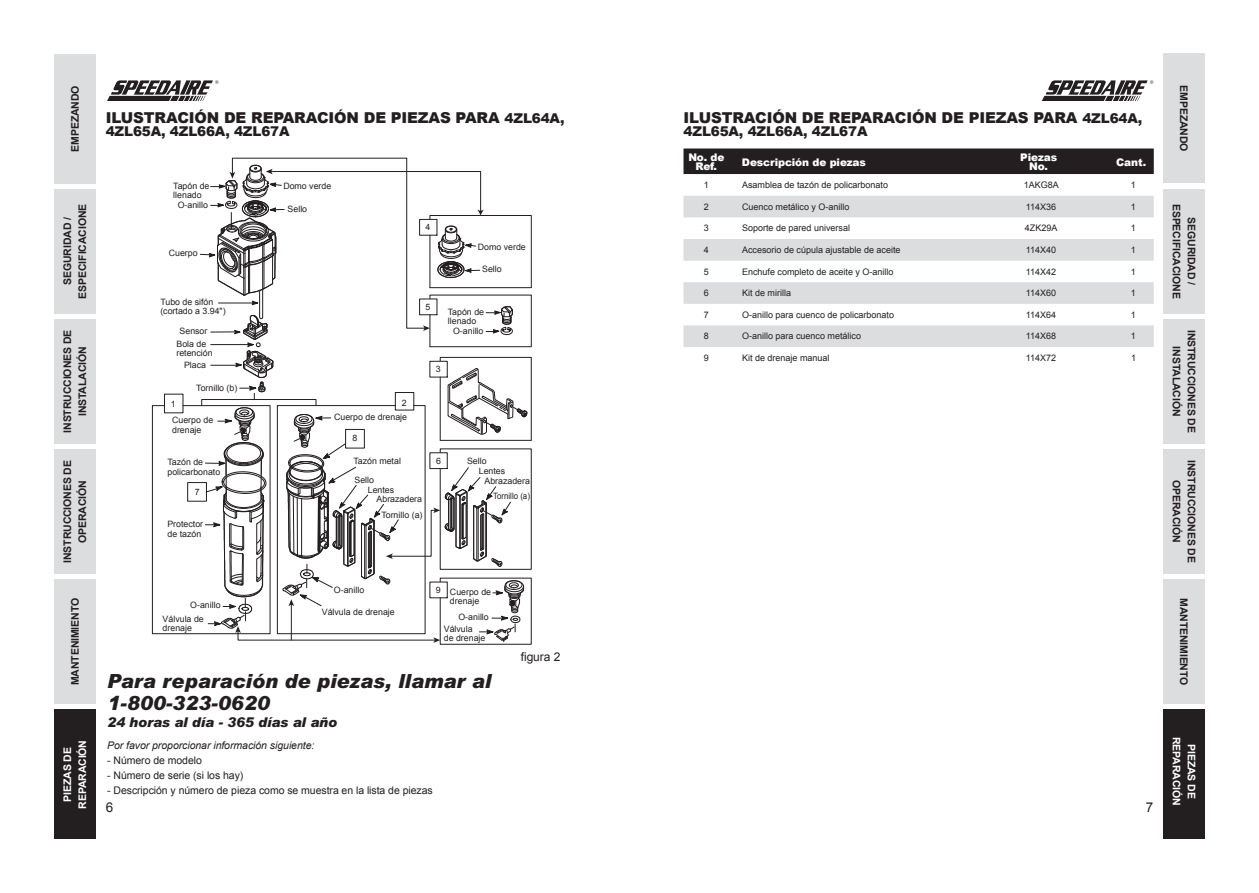
<style>
.page{position:relative;width:1259px;height:893px;background:#fff}
.page>*{position:absolute;margin:0;border:0;box-sizing:border-box;transform-origin:0 0}
.t1{font:italic 900 19.5px/22.5px "Arial MT Std";color:#231f20}
.t2{font:900 15px "Arial";letter-spacing:-.01em;color:#231f20}
.t3{font:900 13.5px "Arial";letter-spacing:-.01em;color:#231f20}
.t4{font:italic 900 13.5px "Arial MT Std";letter-spacing:-.01em;color:#231f20}
.t5{font:13.5px "Arial";color:#231f20}
.t6{font:12px "Arial";letter-spacing:-.005em;color:#231f20}
.t7{font:700 10.5px/15px "Arial";letter-spacing:-.01em;color:#231f20;text-align:center}
.t8{font:10.5px "Arial";letter-spacing:-.005em;color:#231f20}
.t9{font:900 10.5px/9px "Arial";letter-spacing:-.01em;color:#fff;text-align:center}
.t10{font:italic 10.5px "Arial";letter-spacing:-.005em;color:#231f20}
.t11{font:700 10.5px/15px "Arial";letter-spacing:-.01em;color:#fff;text-align:center}
.t12{font:9px "Arial";color:#231f20}
.t13{font:8.7px/9px "Arial";color:#231f20}
.t14{font:8.7px "Arial";color:#231f20;scale:.9 1}
.s1{font-size:13.5px}
</style>
<div class="page">
<svg style="left:152px;top:157px;width:380px;height:488px"></svg>
<svg style="left:107px;top:80px;width:111px;height:20px"></svg>
<svg style="left:1042px;top:80px;width:111px;height:20px"></svg>
<div style="left:54px;top:54px;width:42px;height:129px;background:#dcdddf"></div>
<div style="left:54px;top:189px;width:42px;height:124px;background:#dcddde"></div>
<div style="left:54px;top:319px;width:42px;height:124px;background:#dcddde"></div>
<div style="left:54px;top:449px;width:42px;height:124px;background:#dcdddf"></div>
<div style="left:54px;top:580px;width:42px;height:124px;background:#dcdddf"></div>
<div style="left:54px;top:710px;width:42px;height:129px;background:#231f20"></div>
<div style="left:1163px;top:54px;width:42px;height:129px;background:#dcddde"></div>
<div style="left:1163px;top:189px;width:42px;height:124px;background:#dcddde"></div>
<div style="left:1163px;top:319px;width:42px;height:124px;background:#dcdddf"></div>
<div style="left:1163px;top:449px;width:42px;height:124px;background:#dcddde"></div>
<div style="left:1163px;top:580px;width:42px;height:124px;background:#dcddde"></div>
<div style="left:1163px;top:710px;width:42px;height:129px;background:#231f20"></div>
<div style="left:683px;top:148px;width:470px;height:26px;background:#231f20"></div>
<svg style="left:683px;top:174px;width:470px;height:1px"></svg>
<svg style="left:683px;top:196px;width:470px;height:151px;fill:#dcddde"></svg>
<p class="t7" style="left:68px;top:152px;width:68px;rotate:-90deg">Empezando</p>
<p class="t7" style="left:60px;top:299px;width:95px;rotate:-90deg">seguridad /<br>Especificacione</p>
<p class="t7" style="left:60px;top:433px;width:103px;rotate:-90deg">Instrucciones de instalación</p>
<p class="t7" style="left:60px;top:563px;width:103px;rotate:-90deg">Instrucciones de operación</p>
<p class="t7" style="left:68px;top:685px;width:89px;rotate:-90deg">Mantenimiento</p>
<p class="t11" style="left:60px;top:809px;width:70px;rotate:-90deg">Piezas de reparación</p>
<h2 class="t2" style="left:106px;top:107px;width:460px">ILUSTRACIÓN DE REPARACIÓN DE PIEZAS PARA <span class="s1">4ZL64A,</span></h2>
<h3 class="t3" style="left:106px;top:122px;width:185px">4ZL65A, 4ZL66A, 4ZL67A</h3>
<p class="t13" style="left:173px;top:181px;width:38px">Tapón de llenado</p>
<p class="t13" style="left:178px;top:201px;width:32px">O-anillo</p>
<p class="t13" style="left:169px;top:249px;width:30px">Cuerpo</p>
<p class="t13" style="left:160px;top:297px;width:67px">Tubo de sifón (cortado a 3.94")</p>
<p class="t13" style="left:176px;top:325px;width:33px;line-height:12.6px;text-align:center">Sensor<br>Bola de</p>
<p class="t13" style="left:176px;top:347px;width:38px;line-height:12.3px;text-align:center">retención<br>Placa</p>
<p class="t13" style="left:196px;top:383px;width:43px">Tornillo (b)</p>
<p class="t13" style="left:283px;top:182px;width:49px">Domo verde</p>
<p class="t13" style="left:288px;top:204px;width:21px">Sello</p>
<p class="t13" style="left:171px;top:399px;width:6px">1</p>
<p class="t13" style="left:402px;top:398px;width:6px">2</p>
<p class="t13" style="left:172px;top:415px;width:43px;line-height:10.1px">Cuerpo de drenaje</p>
<p class="t13" style="left:334px;top:413px;width:74px">Cuerpo de drenaje</p>
<p class="t13" style="left:353px;top:434px;width:6px">8</p>
<p class="t13" style="left:425px;top:223px;width:6px">4</p>
<p class="t13" style="left:425px;top:302px;width:6px">5</p>
<p class="t13" style="left:478px;top:242px;width:49px">Domo verde</p>
<p class="t13" style="left:482px;top:265px;width:21px">Sello</p>
<p class="t13" style="left:448px;top:307px;width:38px">Tapón de llenado</p>
<p class="t13" style="left:453px;top:326px;width:32px">O-anillo</p>
<p class="t13" style="left:436px;top:364px;width:6px">3</p>
<p class="t13" style="left:167px;top:457px;width:54px;line-height:10.1px">Tazón de policarbonato</p>
<p class="t13" style="left:353px;top:456px;width:49px">Tazón metal</p>
<p class="t13" style="left:381px;top:511px;width:43px">Tornillo (a)</p>
<p class="t13" style="left:354px;top:475px;width:21px">Sello</p>
<p class="t13" style="left:368px;top:485px;width:28px">Lentes</p>
<p class="t13" style="left:195px;top:487px;width:6px">7</p>
<p class="t13" style="left:376px;top:494px;width:47px">Abrazadera</p>
<p class="t13" style="left:167px;top:519px;width:37px;line-height:10.1px">Protector de tazón</p>
<p class="t13" style="left:436px;top:457px;width:6px">6</p>
<p class="t13" style="left:467px;top:456px;width:21px">Sello</p>
<p class="t13" style="left:479px;top:467px;width:28px">Lentes</p>
<p class="t13" style="left:484px;top:476px;width:47px">Abrazadera</p>
<p class="t14" style="left:493px;top:490px;width:42px">Tornillo (a)</p>
<p class="t13" style="left:190px;top:601px;width:32px">O-anillo</p>
<p class="t13" style="left:163px;top:614px;width:43px">Válvula de drenaje</p>
<p class="t13" style="left:334px;top:586px;width:32px">O-anillo</p>
<p class="t13" style="left:322px;top:607px;width:74px">Válvula de drenaje</p>
<p class="t13" style="left:436px;top:585px;width:6px">9</p>
<p class="t13" style="left:450px;top:588px;width:43px">Cuerpo de drenaje</p>
<p class="t13" style="left:458px;top:613px;width:32px">O-anillo</p>
<p class="t13" style="left:444px;top:624px;width:43px">Válvula<br>de drenaje</p>
<h3 class="t6" style="left:521px;top:649px;width:41px">figura 2</h3>
<h1 class="t1" style="left:107px;top:669px;width:385px">Para reparación de piezas, llamar al<br>1-800-323-0620</h1>
<h3 class="t4" style="left:107px;top:713px;width:231px">24 horas al día - 365 días al año</h3>
<p class="t10" style="left:107px;top:738px;width:209px">Por favor proporcionar información siguiente:</p>
<p class="t8" style="left:107px;top:753px;width:96px">- Número de modelo</p>
<p class="t8" style="left:107px;top:768px;width:138px">- Número de serie (si los hay)</p>
<p class="t8" style="left:107px;top:783px;width:327px">- Descripción y número de pieza como se muestra en la lista de piezas</p>
<h2 class="t2" style="left:683px;top:107px;width:460px">ILUSTRACIÓN DE REPARACIÓN DE PIEZAS PARA <span class="s1">4ZL64A,</span></h2>
<h3 class="t3" style="left:683px;top:122px;width:185px">4ZL65A, 4ZL66A, 4ZL67A</h3>
<p class="t9" style="left:688px;top:153px;width:38px">No. de<br>Ref.</p>
<p class="t9" style="left:742px;top:157px;width:125px">Descripción de piezas</p>
<p class="t9" style="left:1020px;top:153px;width:38px">Piezas<br>No.</p>
<p class="t9" style="left:1116px;top:157px;width:31px">Cant.</p>
<p class="t12" style="left:704px;top:179px;width:7px">1</p>
<p class="t12" style="left:742px;top:179px;width:148px">Asamblea de tazón de policarbonato</p>
<p class="t12" style="left:1023px;top:179px;width:37px">1AKG8A</p>
<p class="t12" style="left:1131px;top:179px;width:7px">1</p>
<p class="t12" style="left:704px;top:201px;width:7px">2</p>
<p class="t12" style="left:742px;top:201px;width:109px">Cuenco metálico y O-anillo</p>
<p class="t12" style="left:1025px;top:201px;width:32px">114X36</p>
<p class="t12" style="left:1131px;top:201px;width:7px">1</p>
<p class="t12" style="left:704px;top:222px;width:7px">3</p>
<p class="t12" style="left:742px;top:222px;width:110px">Soporte de pared universal</p>
<p class="t12" style="left:1025px;top:222px;width:34px">4ZK29A</p>
<p class="t12" style="left:1131px;top:222px;width:7px">1</p>
<p class="t12" style="left:704px;top:244px;width:7px">4</p>
<p class="t12" style="left:742px;top:244px;width:160px">Accesorio de cúpula ajustable de aceite</p>
<p class="t12" style="left:1025px;top:244px;width:32px">114X40</p>
<p class="t12" style="left:1131px;top:244px;width:7px">1</p>
<p class="t12" style="left:704px;top:266px;width:7px">5</p>
<p class="t12" style="left:742px;top:266px;width:153px">Enchufe completo de aceite y O-anillo</p>
<p class="t12" style="left:1025px;top:266px;width:32px">114X42</p>
<p class="t12" style="left:1131px;top:266px;width:7px">1</p>
<p class="t12" style="left:704px;top:287px;width:7px">6</p>
<p class="t12" style="left:742px;top:287px;width:51px">Kit de mirilla</p>
<p class="t12" style="left:1025px;top:287px;width:32px">114X60</p>
<p class="t12" style="left:1131px;top:287px;width:7px">1</p>
<p class="t12" style="left:704px;top:309px;width:7px">7</p>
<p class="t12" style="left:742px;top:309px;width:154px">O-anillo para cuenco de policarbonato</p>
<p class="t12" style="left:1025px;top:309px;width:32px">114X64</p>
<p class="t12" style="left:1131px;top:309px;width:7px">1</p>
<p class="t12" style="left:704px;top:330px;width:7px">8</p>
<p class="t12" style="left:742px;top:330px;width:121px">O-anillo para cuenco metálico</p>
<p class="t12" style="left:1025px;top:330px;width:32px">114X68</p>
<p class="t12" style="left:1131px;top:330px;width:7px">1</p>
<p class="t12" style="left:704px;top:352px;width:7px">9</p>
<p class="t12" style="left:742px;top:352px;width:89px">Kit de drenaje manual</p>
<p class="t12" style="left:1025px;top:352px;width:32px">114X72</p>
<p class="t12" style="left:1131px;top:352px;width:7px">1</p>
<h3 class="t5" style="left:106px;top:799px;width:9px">6</h3>
<h3 class="t5" style="left:1145px;top:799px;width:9px">7</h3>
<p class="t7" style="left:1191px;top:85px;width:68px;rotate:90deg">Empezando</p>
<p class="t7" style="left:1198px;top:204px;width:95px;rotate:90deg">seguridad /<br>Especificacione</p>
<p class="t7" style="left:1198px;top:330px;width:103px;rotate:90deg">Instrucciones de instalación</p>
<p class="t7" style="left:1198px;top:460px;width:103px;rotate:90deg">Instrucciones de operación</p>
<p class="t7" style="left:1191px;top:598px;width:89px;rotate:90deg">Mantenimiento</p>
<p class="t11" style="left:1198px;top:737px;width:70px;rotate:90deg">Piezas de reparación</p>
</div>
